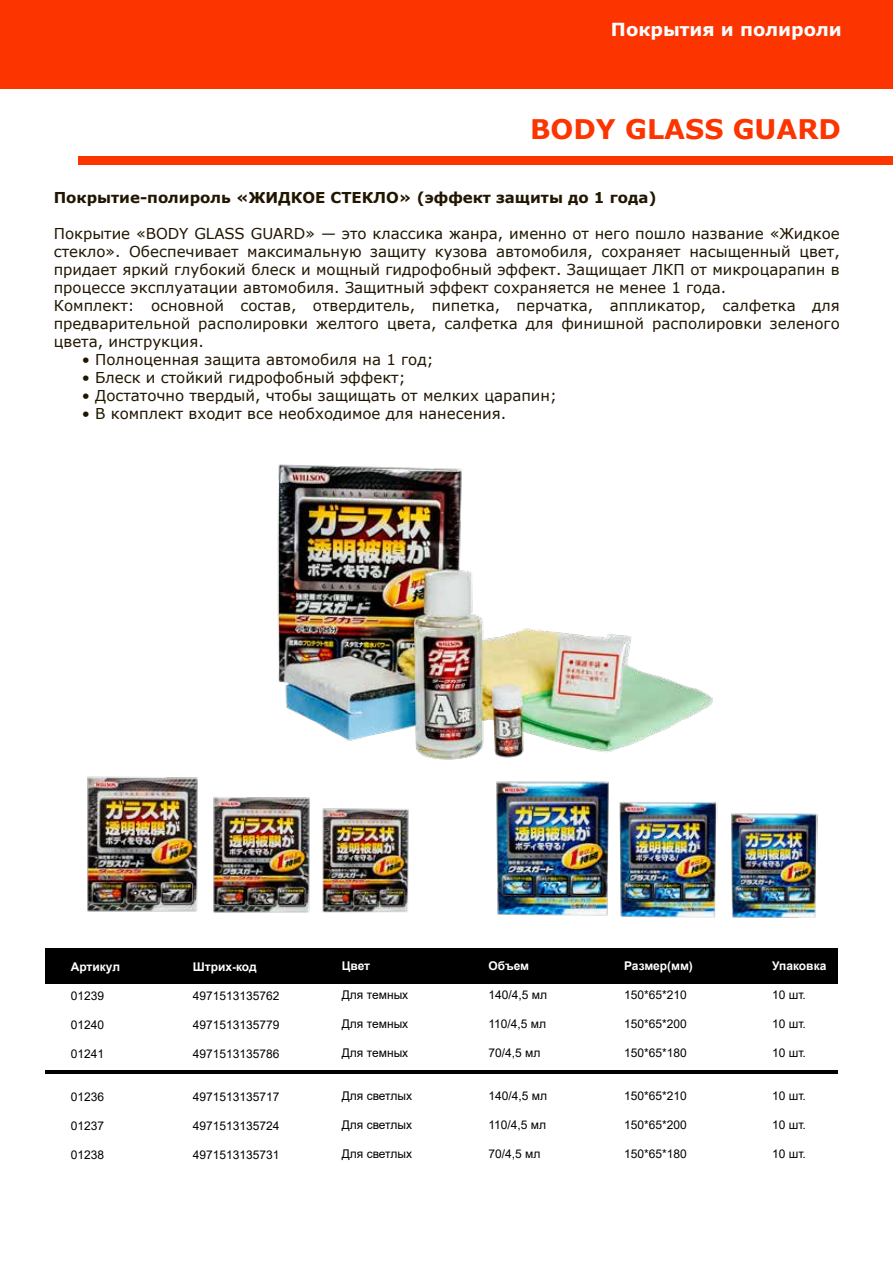
<style>
.page{position:relative;width:893px;height:1263px;background:#fff}
.page>*{position:absolute;margin:0;border:0;box-sizing:border-box;transform-origin:0 0}
.t1{font:700 27px "Verdana";color:#fc3500}
.t2{font:700 18px "Verdana";color:#fff}
.t3{font:15px/18px "Verdana";color:#201600}
.t4{font:700 15px "Verdana";color:#201600}
.t5{font:12px "Arial";color:#000}
.t6{font:700 12px "Arial";color:#fff}
</style>
<div class="page">
<div style="left:0;top:0;width:893px;height:88px;background:#fc3500"></div>
<div style="left:45px;top:948px;width:792px;height:35px;background:#000"></div>
<hr style="left:45px;top:1070px;width:792px;height:4px;background:#000">
<img style="left:277px;top:464px;width:436px;height:296px">
<img style="left:87px;top:776px;width:111px;height:136px">
<img style="left:213px;top:796px;width:97px;height:117px">
<img style="left:322px;top:808px;width:87px;height:105px">
<img style="left:496px;top:781px;width:113px;height:135px">
<img style="left:619px;top:801px;width:99px;height:117px">
<img style="left:731px;top:813px;width:87px;height:105px">
<div style="left:79px;top:156px;width:814px;height:9px;background:#fc3500"></div>
<p class="t2" style="left:611px;top:16px;width:232px">Покрытия и полироли</p>
<h1 class="t1" style="left:530px;top:110px;width:312px">BODY GLASS GUARD</h1>
<p class="t4" style="left:54px;top:187px;width:604px">Покрытие-полироль «ЖИДКОЕ СТЕКЛО» (эффект защиты до 1 года)</p>
<p class="t3" style="left:54px;top:225px;width:788px">Покрытие «BODY GLASS GUARD» — это классика жанра, именно от него пошло название «Жидкое стекло». Обеспечивает максимальную защиту кузова автомобиля, сохраняет насыщенный цвет, придает яркий глубокий блеск и мощный гидрофобный эффект. Защищает ЛКП от микроцарапин в процессе эксплуатации автомобиля. Защитный эффект сохраняется не менее 1 года.<br>Комплект: основной состав, отвердитель, пипетка, перчатка, аппликатор, салфетка для предварительной располировки желтого цвета, салфетка для финишной располировки зеленого цвета, инструкция.</p>
<p class="t3" style="left:82px;top:351px;width:353px">• Полноценная защита автомобиля на 1 год;</p>
<p class="t3" style="left:82px;top:369px;width:325px">• Блеск и стойкий гидрофобный эффект;</p>
<p class="t3" style="left:82px;top:387px;width:477px">• Достаточно твердый, чтобы защищать от мелких царапин;</p>
<p class="t3" style="left:82px;top:405px;width:426px">• В комплект входит все необходимое для нанесения.</p>
<p class="t6" style="left:71px;top:959px;width:51px">Артикул</p>
<p class="t5" style="left:71px;top:988px;width:35px">01239</p>
<p class="t5" style="left:71px;top:1016px;width:35px">01240</p>
<p class="t5" style="left:71px;top:1045px;width:35px">01241</p>
<p class="t5" style="left:71px;top:1088px;width:35px">01236</p>
<p class="t5" style="left:71px;top:1117px;width:35px">01237</p>
<p class="t5" style="left:71px;top:1146px;width:35px">01238</p>
<p class="t6" style="left:193px;top:959px;width:65px">Штрих-код</p>
<p class="t5" style="left:193px;top:988px;width:88px">4971513135762</p>
<p class="t5" style="left:193px;top:1016px;width:88px">4971513135779</p>
<p class="t5" style="left:193px;top:1045px;width:88px">4971513135786</p>
<p class="t5" style="left:193px;top:1088px;width:88px">4971513135717</p>
<p class="t5" style="left:193px;top:1117px;width:88px">4971513135724</p>
<p class="t5" style="left:193px;top:1146px;width:88px">4971513135731</p>
<p class="t6" style="left:342px;top:958px;width:30px">Цвет</p>
<p class="t5" style="left:342px;top:987px;width:68px">Для темных</p>
<p class="t5" style="left:342px;top:1015px;width:68px">Для темных</p>
<p class="t5" style="left:342px;top:1044px;width:68px">Для темных</p>
<p class="t5" style="left:342px;top:1087px;width:72px">Для светлых</p>
<p class="t5" style="left:342px;top:1116px;width:72px">Для светлых</p>
<p class="t5" style="left:342px;top:1145px;width:72px">Для светлых</p>
<p class="t6" style="left:488px;top:958px;width:42px">Объем</p>
<p class="t5" style="left:488px;top:987px;width:60px">140/4,5 мл</p>
<p class="t5" style="left:488px;top:1015px;width:59px">110/4,5 мл</p>
<p class="t5" style="left:488px;top:1044px;width:53px">70/4,5 мл</p>
<p class="t5" style="left:488px;top:1087px;width:60px">140/4,5 мл</p>
<p class="t5" style="left:488px;top:1116px;width:59px">110/4,5 мл</p>
<p class="t5" style="left:488px;top:1145px;width:53px">70/4,5 мл</p>
<p class="t6" style="left:624px;top:958px;width:70px">Размер(мм)</p>
<p class="t5" style="left:624px;top:987px;width:64px">150*65*210</p>
<p class="t5" style="left:624px;top:1015px;width:64px">150*65*200</p>
<p class="t5" style="left:624px;top:1044px;width:64px">150*65*180</p>
<p class="t5" style="left:624px;top:1087px;width:64px">150*65*210</p>
<p class="t5" style="left:624px;top:1116px;width:64px">150*65*200</p>
<p class="t5" style="left:624px;top:1145px;width:64px">150*65*180</p>
<p class="t6" style="left:772px;top:958px;width:56px">Упаковка</p>
<p class="t5" style="left:772px;top:987px;width:35px">10 шт.</p>
<p class="t5" style="left:772px;top:1015px;width:35px">10 шт.</p>
<p class="t5" style="left:772px;top:1044px;width:35px">10 шт.</p>
<p class="t5" style="left:772px;top:1087px;width:35px">10 шт.</p>
<p class="t5" style="left:772px;top:1116px;width:35px">10 шт.</p>
<p class="t5" style="left:772px;top:1145px;width:35px">10 шт.</p>
</div>
